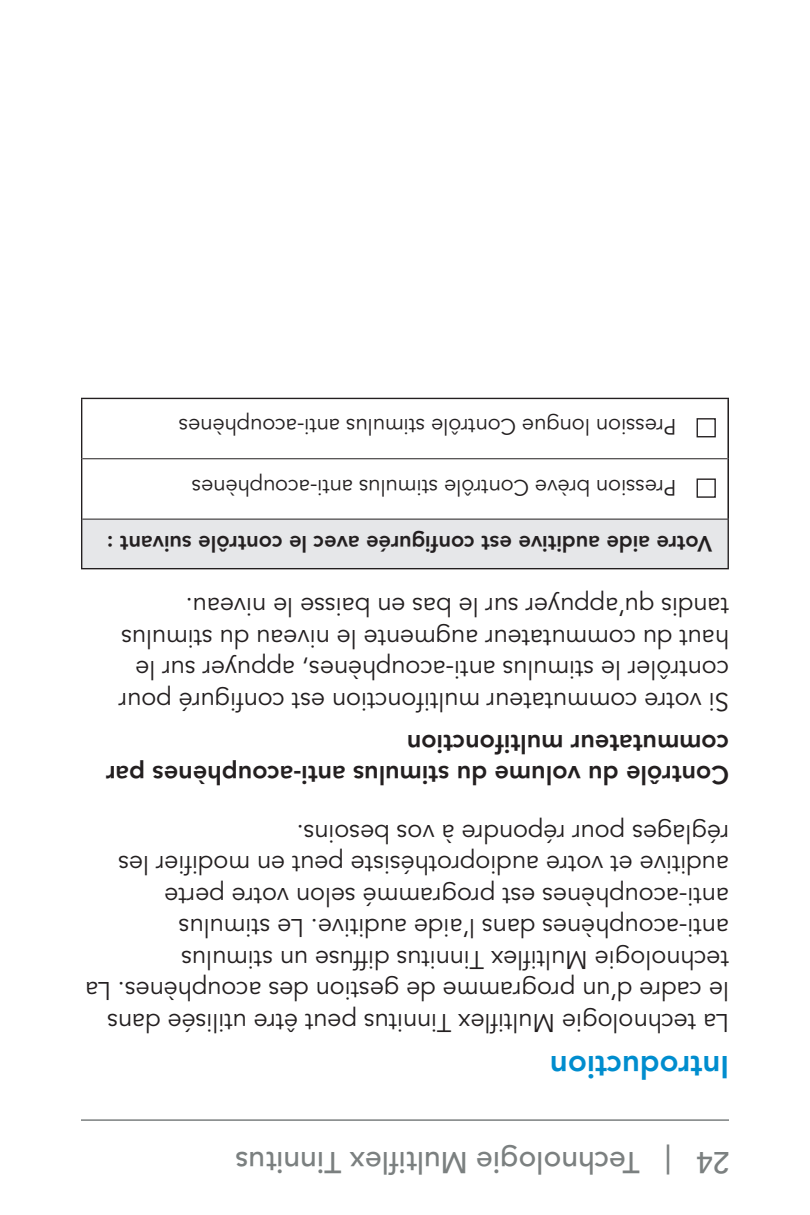
<style>
.page{position:relative;width:810px;height:1215px;background:#fff}
.page>*{position:absolute;margin:0;border:0;box-sizing:border-box;transform-origin:0 0}
._3a__Blue_Subs{font:31.5px "Avenir LT SLI Std Heavy";letter-spacing:-.005em;color:#008dce}
._8__left_page_header{font:30px "Avenir LT SLI Std Medium";color:#7b8080}
._1__body{font:25.5px/31.5px "Avenir LT SLI Std Book";letter-spacing:-.005em;color:#231f20}
._3b__Black_Subs{font:25.5px/31.5px "Avenir LT SLI Std Heavy";letter-spacing:-.005em;color:#231f20}
.dispenser_instructio{font:21.9px "Avenir LT SLI Std Book";letter-spacing:-.005em;color:#231f20}
._1__body-2{font:21.9px "Avenir LT SLI Std Heavy";letter-spacing:-.005em;color:#231f20}
</style>
<div class="page">
<hr style="left:81px;top:1119px;width:648px;height:2px;background:#7b8080">
<div style="left:82px;top:519px;width:646px;height:50px;background:#e6e7e9"></div>
<hr style="left:727px;top:459px;width:2px;height:60px;background:#231f20">
<hr style="left:727px;top:399px;width:2px;height:60px;background:#231f20">
<hr style="left:81px;top:568px;width:648px;height:1px;background:#231f20">
<hr style="left:728px;top:519px;width:1px;height:49px;background:#231f20">
<hr style="left:81px;top:519px;width:1px;height:49px;background:#231f20">
<hr style="left:81px;top:459px;width:1px;height:60px;background:#231f20">
<hr style="left:81px;top:399px;width:1px;height:60px;background:#231f20">
<hr style="left:81px;top:398px;width:648px;height:1px;background:#231f20">
<hr style="left:82px;top:519px;width:647px;height:1px;background:#231f20">
<hr style="left:82px;top:458px;width:645px;height:1px;background:#231f20">
<div style="left:697px;top:478px;width:19px;height:20px;border:1px solid #231f20"></div>
<div style="left:697px;top:418px;width:19px;height:19px;border:1px solid #231f20"></div>
<p class="dispenser_instructio" style="left:676px;top:439px;width:499px;rotate:-180deg">Pression longue Contrôle stimulus anti-acouphènes</p>
<p class="dispenser_instructio" style="left:676px;top:500px;width:486px;rotate:-180deg">Pression brève Contrôle stimulus anti-acouphènes</p>
<p class="_1__body-2" style="left:712px;top:556px;width:607px;rotate:-180deg">Votre aide auditive est configurée avec le contrôle suivant :</p>
<p class="_1__body" style="left:729px;top:716px;width:612px;rotate:-180deg">Si votre commutateur multifonction est configuré pour contrôler le stimulus anti-acouphènes, appuyer sur le haut du commutateur augmente le niveau du stimulus tandis qu’appuyer sur le bas en baisse le niveau.</p>
<p class="_3b__Black_Subs" style="left:729px;top:791px;width:625px;rotate:-180deg">Contrôle du volume du stimulus anti-acouphènes par commutateur multifonction</p>
<p class="_1__body" style="left:729px;top:1038px;width:645px;rotate:-180deg">La technologie Multiflex Tinnitus peut être utilisée dans le cadre d’un programme de gestion des acouphènes. La technologie Multiflex Tinnitus diffuse un stimulus anti-acouphènes dans l’aide auditive. Le stimulus anti-acouphènes est programmé selon votre perte auditive et votre audioprothésiste peut en modifier les réglages pour répondre à vos besoins.</p>
<p class="_3a__Blue_Subs" style="left:729px;top:1086px;width:181px;rotate:-180deg">Introduction</p>
<p class="_8__left_page_header" style="left:730px;top:1179px;width:496px;rotate:-180deg">24 | Technologie Multiflex Tinnitus</p>
</div>
